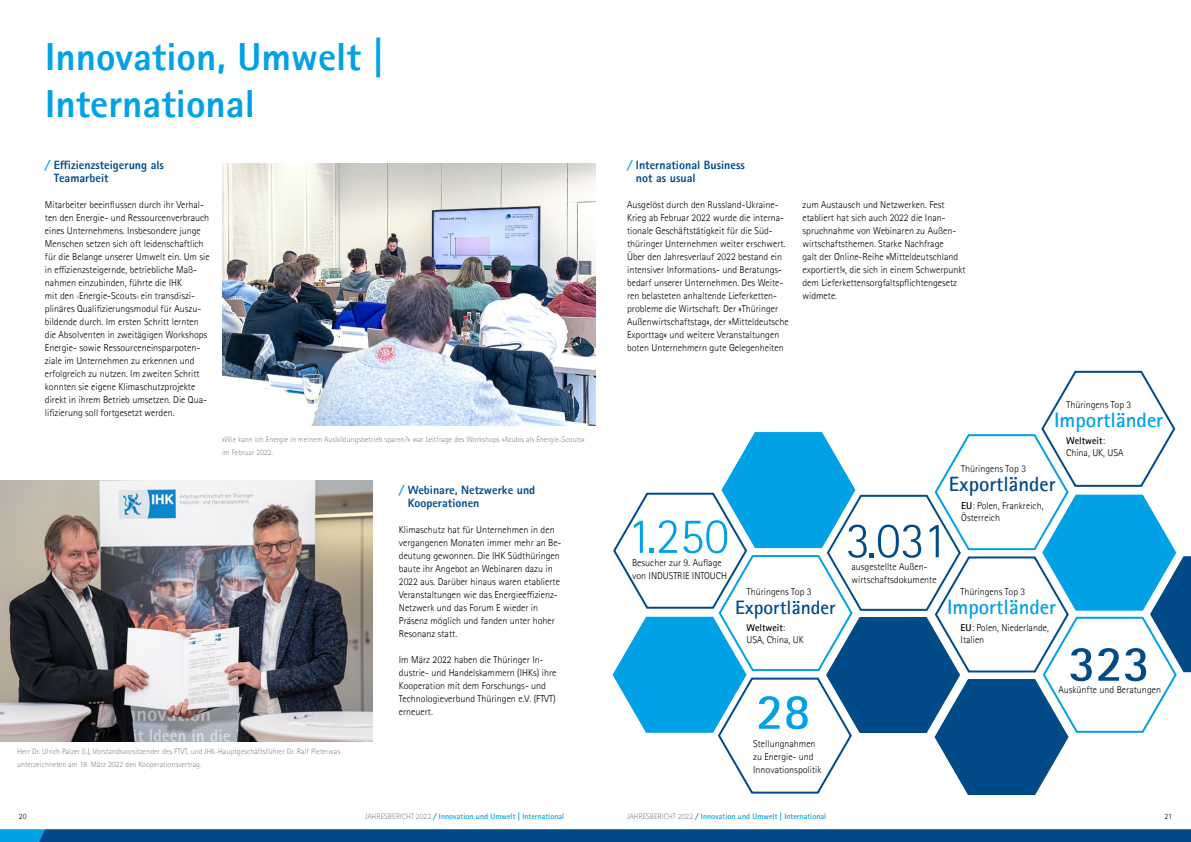
<style>
.page{position:relative;width:1191px;height:842px;background:#fff}
.page>*{position:absolute;margin:0;border:0;box-sizing:border-box;transform-origin:0 0}
.t1{font:300 50.6px "Rotis Sans Serif Pro";color:#004a88}
.t2{font:300 50.6px "Rotis Sans Serif Pro";color:#00a1e5}
.t3{font:700 50.6px "Rotis Sans Serif Pro";color:#004a88}
.t4{font:700 50.6px "Rotis Sans Serif Pro";color:#00a1e5}
.t5{font:800 39.2px/47px "Rotis Sans Serif Pro";color:#00a1e5}
.t6{font:700 20.9px "Rotis Sans Serif Pro";color:#00a1e5}
.t7{font:700 20.7px "Rotis Sans Serif Pro";color:#004a88}
.t8{font:700 19.5px "Rotis Sans Serif Pro";color:#004a88}
.t9{font:800 12px/13px "Rotis Sans Serif Pro";color:#004a88}
.t10{font:300 10px/13px "Rotis Sans Serif Pro";color:#000}
.t11{font:300 8px/13px "Rotis Sans Serif Pro";color:#878988}
.t12{font:700 8px "Rotis Sans Serif Pro";color:#00a1e5}
.t13{font:300 8px "Rotis Sans Serif Pro";color:#000}
.s1{font-style:italic;color:#00a1e5}
.s2{font-size:8px;color:#878988}
.s3{font-weight:700}
.s4{font-weight:300;color:#878988}
.s5{font-style:italic}
</style>
<div class="page">
<img style="left:0;top:480px;width:373px;height:261px">
<img style="left:222px;top:164px;width:373px;height:261px">
<svg style="left:612px;top:370px;width:579px;height:426px"></svg>
<svg style="left:0;top:829px;width:1191px;height:13px"></svg>
<h2 class="t5" style="left:45px;top:33px;width:340px">Innovation, Umwelt |<br>International</h2>
<p class="t9" style="left:54px;top:158px;width:112px;text-indent:-9px"><span class="s1">/</span> Effizienzsteigerung als<br>Teamarbeit</p>
<p class="t10" style="left:45px;top:198px;width:166px">Mitarbeiter beeinflussen durch ihr Verhal&shy;ten den Energie- und Ressourcenverbrauch eines Unternehmens. Insbesondere junge Menschen setzen sich oft leidenschaftlich für die Belange unserer Umwelt ein. Um sie in effizienzsteigernde, betriebliche Maß&shy;nahmen einzubinden, führte die IHK<br>mit den <span class="s2">»</span>Energie-Scouts<span class="s2">«</span> ein transdiszi&shy;plinäres Qualifizierungsmodul für Auszu&shy;bildende durch. Im ersten Schritt lernten die Absolventen in zweitägigen Workshops Energie- sowie Ressourceneinsparpoten&shy;ziale im Unternehmen zu erkennen und erfolgreich zu nutzen. Im zweiten Schritt konnten sie eigene Klimaschutzprojekte direkt in ihrem Betrieb umsetzen. Die Qua&shy;lifizierung soll fortgesetzt werden.</p>
<p class="t11" style="left:222px;top:433px;width:364px">»Wie kann ich Energie in meinem Ausbildungsbetrieb sparen?« war Leitfrage des Workshops »Azubis als Energie-Scouts« im Februar 2022.</p>
<p class="t9" style="left:408px;top:483px;width:129px;text-indent:-9px"><span class="s1">/</span> Webinare, Netzwerke und<br>Kooperationen</p>
<p class="t10" style="left:399px;top:523px;width:164px">Klimaschutz hat für Unternehmen in den vergangenen Monaten immer mehr an Be&shy;deutung gewonnen. Die IHK Südthüringen baute ihr Angebot an Webinaren dazu in 2022 aus. Darüber hinaus waren etablierte Veranstaltungen wie das Energieeffizienz-Netzwerk und das Forum E wieder in Präsenz möglich und fanden unter hoher Resonanz statt.</p>
<p class="t10" style="left:399px;top:653px;width:159px">Im März 2022 haben die Thüringer In&shy;dustrie- und Handelskammern (IHKs) ihre Kooperation mit dem Forschungs- und Technologieverbund Thüringen e.V. (FTVT) erneuert.</p>
<p class="t11" style="left:17px;top:745px;width:325px">Herr Dr. Ulrich Palzer (l.), Vorstandsvorsitzender des FTVT, und IHK-Hauptgeschäftsführer Dr. Ralf Pieterwas unterzeichneten am 18. März 2022 den Kooperationsvertrag.</p>
<p class="t9" style="left:636px;top:158px;width:110px;text-indent:-9px"><span class="s1">/</span> International Business not as usual</p>
<p class="t10" style="left:627px;top:198px;width:163px">Ausgelöst durch den Russland-Ukraine-Krieg ab Februar 2022 wurde die interna&shy;tionale Geschäftstätigkeit für die Süd&shy;thüringer Unternehmen weiter erschwert.<br>Über den Jahresverlauf 2022 bestand ein intensiver Informations- und Beratungs&shy;bedarf unserer Unternehmen. Des Weite&shy;ren belasteten anhaltende Lieferketten&shy;probleme die Wirtschaft. Der »Thüringer Außenwirtschaftstag«, der »Mitteldeutsche Exporttag« und weitere Veranstaltungen boten Unternehmern gute Gelegenheiten</p>
<p class="t10" style="left:802px;top:198px;width:165px">zum Austausch und Netzwerken. Fest etabliert hat sich auch 2022 die Inan&shy;spruchnahme von Webinaren zu Außen&shy;wirtschaftsthemen. Starke Nachfrage<br>galt der Online-Reihe »Mitteldeutschland exportiert!«, die sich in einem Schwerpunkt dem Lieferkettensorgfaltspflichtengesetz widmete.</p>
<p class="t10" style="left:1066px;top:398px;width:66px">Thüringens Top 3</p>
<h3 class="t6" style="left:1054px;top:407px;width:111px">Importländer</h3>
<p class="t10" style="left:1066px;top:435px;width:59px;line-height:12px"><span class="s3">Weltweit</span>:<br>China, UK, USA</p>
<h1 class="t2" style="left:627px;top:507px;width:103px">1.250</h1>
<p class="t10" style="left:632px;top:556px;width:96px">Besucher zur 9. Auflage von INDUSTRIE INTOUCH</p>
<p class="t10" style="left:747px;top:586px;width:66px">Thüringens Top 3</p>
<h3 class="t8" style="left:735px;top:595px;width:102px">Exportländer</h3>
<p class="t10" style="left:746px;top:622px;width:59px;line-height:12px"><span class="s3">Weltweit</span>:<br>USA, China, UK</p>
<h1 class="t4" style="left:756px;top:680px;width:56px">28</h1>
<p class="t10" style="left:753px;top:737px;width:70px">Stellungnahmen zu Energie- und<br>Innovationspolitik</p>
<h1 class="t1" style="left:846px;top:511px;width:103px">3.031</h1>
<p class="t10" style="left:851px;top:560px;width:87px">ausgestellte Außen&shy;wirtschaftsdokumente</p>
<p class="t10" style="left:961px;top:463px;width:66px">Thüringens Top 3</p>
<h3 class="t7" style="left:948px;top:471px;width:108px">Exportländer</h3>
<p class="t10" style="left:961px;top:500px;width:84px;line-height:12px"><span class="s3">EU</span>: Polen, Frankreich,<br>Österreich</p>
<p class="t10" style="left:960px;top:585px;width:66px">Thüringens Top 3</p>
<h3 class="t6" style="left:947px;top:594px;width:111px">Importländer</h3>
<p class="t10" style="left:960px;top:622px;width:90px;line-height:12px"><span class="s3">EU</span>: Polen, Niederlande,<br>Italien</p>
<h1 class="t3" style="left:1068px;top:632px;width:83px">323</h1>
<p class="t10" style="left:1058px;top:683px;width:104px">Auskünfte und Beratungen</p>
<p class="t13" style="left:19px;top:812px;width:9px">20</p>
<p class="t12" style="left:365px;top:811px;width:201px"><span class="s4">JAHRESBERICHT 2022</span> <span class="s5">/</span> Innovation und Umwelt | International</p>
<p class="t12" style="left:626px;top:811px;width:201px"><span class="s4">JAHRESBERICHT 2022</span> <span class="s5">/</span> Innovation und Umwelt | International</p>
<p class="t13" style="left:1164px;top:812px;width:9px">21</p>
</div>
